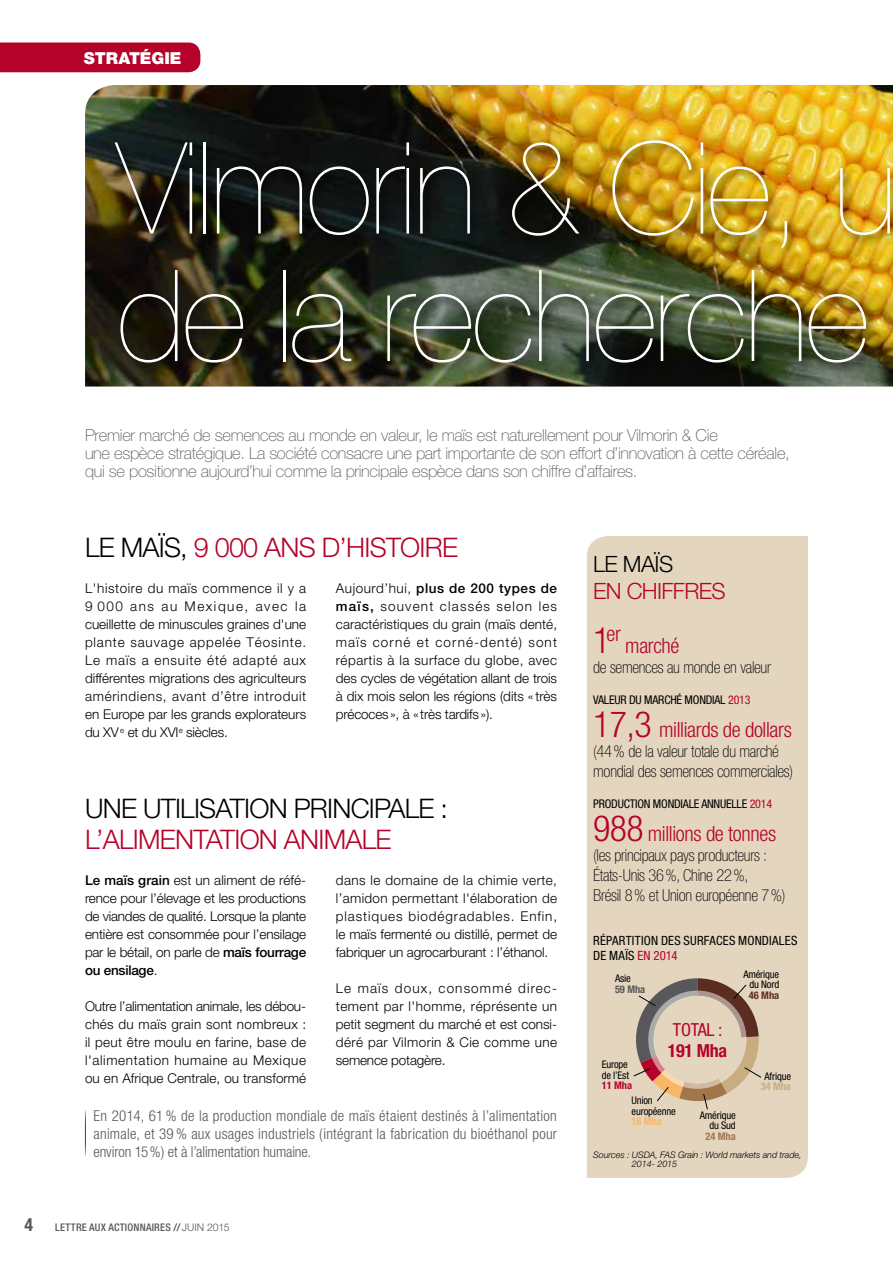
<style>
.page{position:relative;width:893px;height:1263px;background:#fff}
.page>*{position:absolute;margin:0;border:0;box-sizing:border-box;transform-origin:0 0}
.t1{font:200 127.5px/127.5px "Helvetica Neue";letter-spacing:-.025em;color:#fff}
.t2{font:300 27px "Helvetica Neue";letter-spacing:-.03em;color:#b5022a}
.t3{font:300 27px "Helvetica Neue";letter-spacing:-.03em;color:#000}
.t4{font:300 22.5px "Helvetica Neue";letter-spacing:-.03em;color:#b5022a}
.t5{font:300 22.5px "Helvetica Neue";letter-spacing:-.03em;color:#000}
.t6{font:300 condensed 21px "Helvetica Neue";letter-spacing:-.015em;color:#b5022a}
.t7{font:300 condensed 20.85px "Helvetica Neue";color:#b5022a}
.t8{font:condensed 18px "Helvetica Neue";letter-spacing:-.015em;color:#b5022a}
.t9{font:700 condensed 18px "Helvetica Neue";letter-spacing:-.015em;color:#b5022a}
.t10{font:100 16.5px/18px "Helvetica Neue";letter-spacing:-.02em;color:#58585a}
.t11{font:100 condensed 16.5px/19.8px "Helvetica Neue";letter-spacing:-.015em;color:#000}
.t12{font:900 16.5px "Helvetica Neue";letter-spacing:-.005em;color:#fff}
.t13{font:300 condensed 15px/18px "Helvetica Neue";letter-spacing:-.005em;color:#58585a;text-align:justify}
.t14{font:300 13.5px/18px "Helvetica Neue";letter-spacing:-.005em;color:#000;text-align:justify}
.t15{font:condensed 12.75px/15px "Helvetica Neue";letter-spacing:.015em;color:#000}
.t16{font:condensed 12px "Helvetica Neue";letter-spacing:-.015em;color:#000}
.t17{font:condensed 10.5px/10.5px "Helvetica Neue";letter-spacing:-.015em;color:#000}
.t18{font:500 condensed 10.5px "Helvetica Neue";letter-spacing:.02em;color:#58585a}
.t19{font:700 condensed 10.5px "Helvetica Neue";color:#5b2d21}
.t20{font:700 condensed 10.5px "Helvetica Neue";color:#b5022a}
.t21{font:700 condensed 10.5px "Helvetica Neue";color:#58585a}
.t22{font:700 condensed 10.5px "Helvetica Neue";color:#c8ad80}
.t23{font:700 condensed 10.5px "Helvetica Neue";color:#f8b666}
.t24{font:700 condensed 10.5px "Helvetica Neue";color:#a2754a}
.t25{font:italic 300 9px/9px "Helvetica Neue";letter-spacing:-.01em;color:#000}
.s1{color:#000}
.s2{font-weight:500}
.s3{font-weight:700;font-size:18px}
.s4{font-stretch:normal}
.s5{font-weight:300;font-stretch:normal}
.s6{font-size:36px}
.s7{color:#b5022a}
</style>
<div class="page">
<img style="left:85px;top:85px;width:808px;height:302px">
<div style="left:112px;top:136px;width:781px;height:239px;background:#000;opacity:.75"></div>
<div style="left:0;top:43px;width:200px;height:29px;background:#b5022a"></div>
<hr style="left:85px;top:1109px;width:1px;height:48px;background:#b5022a">
<div style="left:587px;top:536px;width:221px;height:642px;background:#e4d5bf"></div>
<svg style="left:628px;top:978px;width:133px;height:131px;background:#c9b4a0"></svg>
<p class="t12" style="left:84px;top:48px;width:99px">STRATÉGIE</p>
<h1 class="t1" style="left:117px;top:124px;width:781px">Vilmorin &amp; Cie, u de la recherche</h1>
<p class="t10" style="left:85px;top:426px;width:706px">Premier marché de semences au monde en valeur, le maïs est naturellement pour Vilmorin &amp; Cie<br>une espèce stratégique. La société consacre une part importante de son effort d’innovation à cette céréale, qui se positionne aujourd’hui comme la principale espèce dans son chiffre d’affaires.</p>
<h2 class="t2" style="left:85px;top:531px;width:375px"><span class="s1">LE MAÏS,</span> 9 000 ANS D’HISTOIRE</h2>
<p class="t14" style="left:85px;top:579px;width:223px">L'histoire du maïs commence il y a 9 000 ans au Mexique, avec la cueillette de minuscules graines d'une plante sauvage appelée Téosinte.<br>Le maïs a ensuite été adapté aux différentes migrations des agriculteurs amérindiens, avant d’être introduit en Europe par les grands explorateurs du XV <sup>e</sup> et du XVI<sup>e</sup> siècles.</p>
<p class="t14" style="left:336px;top:579px;width:223px">Aujourd’hui, <span class="s2">plus de 200 types de maïs,</span> souvent classés selon les caractéristiques du grain (maïs denté, maïs corné et corné-denté) sont répartis à la surface du globe, avec des cycles de végétation allant de trois à dix mois selon les régions (dits « très précoces», à «très tardifs»).</p>
<h2 class="t3" style="left:85px;top:791px;width:364px">UNE UTILISATION PRINCIPALE :</h2>
<h2 class="t2" style="left:85px;top:823px;width:308px">L’ALIMENTATION ANIMALE</h2>
<p class="t14" style="left:85px;top:871px;width:223px"><span class="s2">Le maïs grain</span> est un aliment de réfé&shy;rence pour l’élevage et les productions de viandes de qualité. Lorsque la plante entière est consommée pour l’ensilage par le bétail, on parle de <span class="s2">maïs fourrage ou ensilage</span>.</p>
<p class="t14" style="left:85px;top:997px;width:223px">Outre l’alimentation animale, les débou&shy;chés du maïs grain sont nombreux : il peut être moulu en farine, base de l'alimentation humaine au Mexique ou en Afrique Centrale, ou transformé</p>
<p class="t14" style="left:336px;top:871px;width:223px">dans le domaine de la chimie verte, l’amidon permettant l'élaboration de plastiques biodégradables. Enfin, le maïs fermenté ou distillé, permet de fabriquer un agrocarburant : l’éthanol.</p>
<p class="t14" style="left:336px;top:979px;width:223px">Le maïs doux, consommé direc&shy;tement par l'homme, réprésente un petit segment du marché et est consi&shy;déré par Vilmorin &amp; Cie comme une semence potagère.</p>
<p class="t13" style="left:94px;top:1106px;width:465px">En 2014, 61 % de la production mondiale de maïs étaient destinés à l’alimentation animale, et 39 % aux usages industriels (intégrant la fabrication du bioéthanol pour environ 15%) et à l’alimentation humaine.</p>
<p class="t18" style="left:25px;top:1221px;width:207px"><span class="s3">4</span> LETTRE AUX ACTIONNAIRES <span class="s4">//</span> <span class="s5">JUIN 2015</span></p>
<h3 class="t5" style="left:593px;top:550px;width:81px">LE MAÏS</h3>
<h3 class="t4" style="left:593px;top:577px;width:134px">EN CHIFFRES</h3>
<h3 class="t7" style="left:593px;top:622px;width:29px"><span class="s6">1</span>er</h3>
<h3 class="t6" style="left:625px;top:633px;width:56px">marché</h3>
<p class="t11" style="left:593px;top:657px;width:179px">de semences au monde en valeur</p>
<p class="t16" style="left:593px;top:693px;width:159px">VALEUR DU MARCHÉ MONDIAL <span class="s7">2013</span></p>
<h3 class="t6" style="left:593px;top:718px;width:200px"><span class="s6">17,3</span> milliards de dollars</h3>
<p class="t11" style="left:593px;top:741px;width:201px">(44% de la valeur totale du marché mondial des semences commerciales)</p>
<p class="t16" style="left:593px;top:797px;width:180px">PRODUCTION MONDIALE ANNUELLE <span class="s7">2014</span></p>
<h3 class="t6" style="left:593px;top:822px;width:185px"><span class="s6">988</span> millions de tonnes</h3>
<p class="t11" style="left:593px;top:845px;width:194px">(les principaux pays producteurs :<br>États-Unis 36%, Chine 22%,<br>Brésil 8% et Union européenne 7%)</p>
<p class="t15" style="left:593px;top:932px;width:206px">RÉPARTITION DES SURFACES MONDIALES<br>DE MAÏS <span class="s7">EN 2014</span></p>
<p class="t17" style="left:743px;top:968px;width:37px;text-align:center">Amérique du Nord</p>
<p class="t19" style="left:749px;top:988px;width:32px">46 Mha</p>
<p class="t17" style="left:615px;top:973px;width:17px">Asie</p>
<p class="t21" style="left:615px;top:983px;width:32px">59 Mha</p>
<p class="t17" style="left:602px;top:1059px;width:29px">Europe de l’Est</p>
<p class="t20" style="left:602px;top:1079px;width:32px">11 Mha</p>
<h3 class="t8" style="left:673px;top:1019px;width:51px">TOTAL :</h3>
<h3 class="t9" style="left:668px;top:1039px;width:61px">191 Mha</h3>
<p class="t17" style="left:764px;top:1071px;width:28px">Afrique</p>
<p class="t22" style="left:761px;top:1080px;width:32px">34 Mha</p>
<p class="t17" style="left:632px;top:1095px;width:46px">Union européenne</p>
<p class="t23" style="left:632px;top:1115px;width:32px">16 Mha</p>
<p class="t17" style="left:700px;top:1110px;width:37px;text-align:right">Amérique du Sud</p>
<p class="t24" style="left:705px;top:1130px;width:32px">24 Mha</p>
<p class="t25" style="left:632px;top:1150px;width:171px;text-indent:-39px">Sources : USDA, FAS Grain : World markets and trade,<br>2014- 2015</p>
</div>
